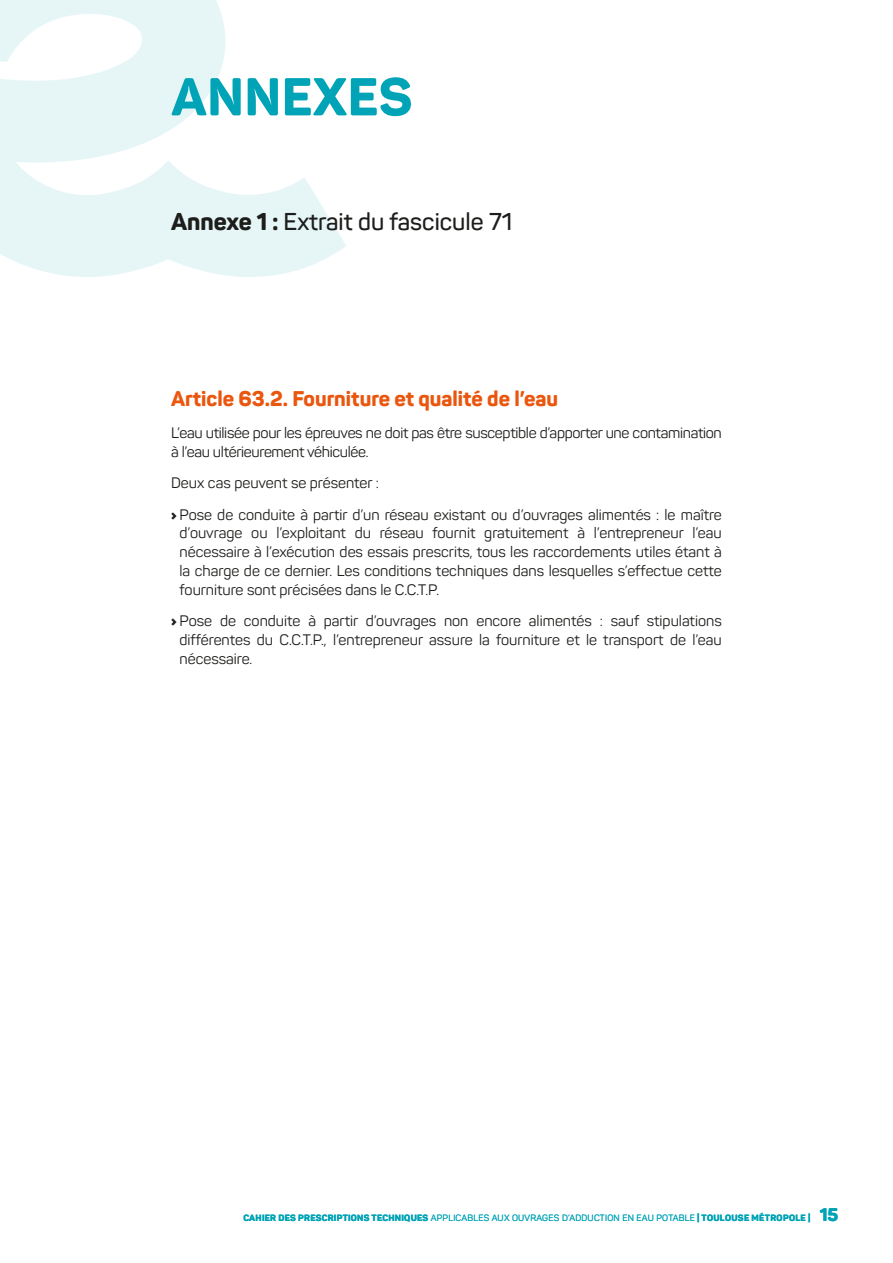
<style>
.page{position:relative;width:893px;height:1263px;background:#fff}
.page>*{position:absolute;margin:0;border:0;box-sizing:border-box;transform-origin:0 0}
.t1{font:800 52.5px "Panton";letter-spacing:.01em;color:#00a4b6}
.t2{font:600 24px "Panton";color:#1d1d1b}
.t3{font:800 21px "Panton";color:#ea560d}
.t4{font:15px/18.8px "Panton";color:#1d1d1b;text-align:justify}
.t5{font:15px/18.8px "Panton";letter-spacing:-.02em;color:#1d1d1b}
.t6{font:800 9px "Panton";letter-spacing:.025em;color:#00a4b6}
.s1{font-weight:800}
.s2{font-weight:900}
.s3{font-weight:400}
.s4{font-size:18px}
</style>
<div class="page">
<svg style="left:106px;top:0;width:240px;height:277px;fill:#e6f6f7"></svg>
<svg style="left:0;top:0;width:106px;height:277px;fill:#e6f6f7"></svg>
<h1 class="t1" style="left:171px;top:64px;width:242px">ANNEXES</h1>
<h2 class="t2" style="left:171px;top:207px;width:343px"><span class="s1">Annexe 1 :</span> Extrait du fascicule 71</h2>
<h3 class="t3" style="left:171px;top:386px;width:389px">Article 63.2. Fourniture et qualité de l’eau</h3>
<p class="t5" style="left:171px;top:423px;width:552px">L’eau utilisée pour les épreuves ne doit pas être susceptible d’apporter une contamination à l’eau ultérieurement véhiculée.</p>
<p class="t4" style="left:171px;top:467px;width:552px;line-height:31.5px">Deux cas peuvent se présenter :<br><span class="s2">›</span> Pose de conduite à partir d’un réseau existant ou d’ouvrages alimentés : le maître</p>
<p class="t4" style="left:179px;top:524px;width:544px">d’ouvrage ou l’exploitant du réseau fournit gratuitement à l’entrepreneur l’eau nécessaire à l’exécution des essais prescrits, tous les raccordements utiles étant à la charge de ce dernier. Les conditions techniques dans lesquelles s’effectue cette fourniture sont précisées dans le C.C.T.P.</p>
<p class="t4" style="left:179px;top:611px;width:544px;text-indent:-8px"><span class="s2">›</span> Pose de conduite à partir d’ouvrages non encore alimentés : sauf stipulations différentes du C.C.T.P., l’entrepreneur assure la fourniture et le transport de l’eau nécessaire.</p>
<p class="t6" style="left:243px;top:1212px;width:596px">CAHIER DES PRESCRIPTIONS TECHNIQUES <span class="s3">APPLICABLES AUX OUVRAGES D’ADDUCTION EN EAU POTABLE</span> | TOULOUSE MÉTROPOLE | <span class="s4">15</span></p>
</div>
